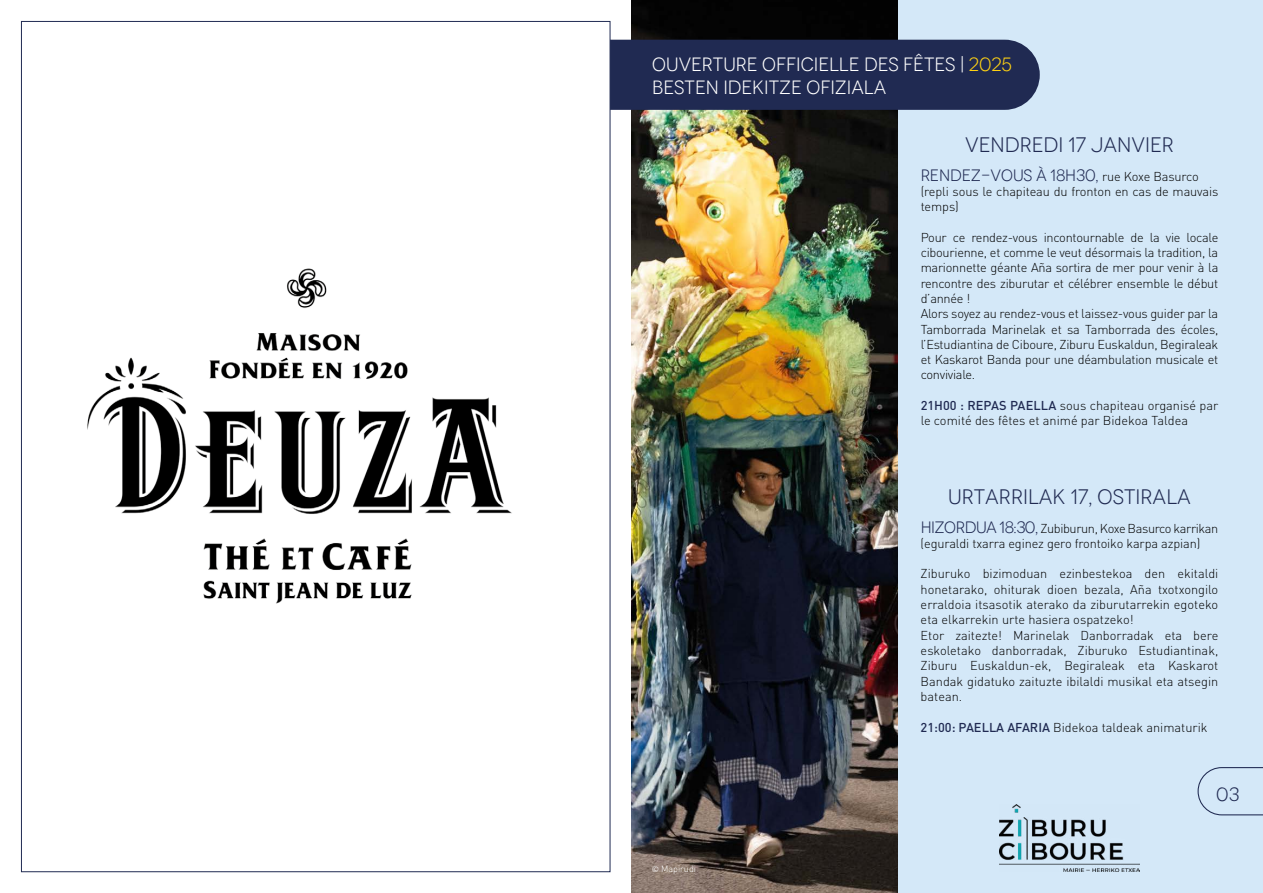
<style>
.page{position:relative;width:1263px;height:893px;background:#fff}
.page>*{position:absolute;margin:0;border:0;box-sizing:border-box;transform-origin:0 0}
.t1{font:21px "Novecento";color:#202a52}
.t2{font:19.2px/23.1px "Novecento";color:#fff}
.t3{font:19.2px "Novecento";color:#202a52}
.t4{font:16.5px "Novecento";letter-spacing:-.01em;color:#202a52}
.t5{font:300 12.75px/15.3px "DINOT";letter-spacing:-.01em;color:#000}
.t6{font:300 9px "DINOT";color:#fff}
.s1{color:#ffd213}
.s2{font-family:"DINOT";font-weight:300;font-size:12.75px;color:#000}
.s3{font-weight:500;color:#202a52}
.s4{font-family:"Novecento";font-weight:400;font-size:16.5px;color:#202a52}
.s5{font-family:"Source Sans Pro";font-weight:400}
</style>
<div class="page">
<div style="left:631px;top:0;width:632px;height:893px;background:#d4e8f8"></div>
<img style="left:631px;top:0;width:266px;height:893px">
<div style="left:383px;top:40px;width:657px;height:70px;background:#202a52;border-radius:35px"></div>
<img style="left:999px;top:805px;width:141px;height:67px">
<div style="left:21px;top:21px;width:589px;height:851px;background:#fff;border:1px solid #202a52"></div>
<svg style="left:1197px;top:767px;width:66px;height:48px"></svg>
<img style="left:87px;top:268px;width:425px;height:336px">
<h2 class="t2" style="left:652px;top:53px;width:361px">OUVERTURE OFFICIELLE DES FÊTES | <span class="s1">2025<br></span>BESTEN IDEKITZE OFIZIALA</h2>
<h1 class="t1" style="left:965px;top:133px;width:210px">VENDREDI 17 JANVIER</h1>
<p class="t4" style="left:921px;top:165px;width:280px">RENDEZ-VOUS À 18H30, <span class="s2">rue Koxe Basurco</span></p>
<p class="t5" style="left:921px;top:183px;width:299px">(repli sous le chapiteau du fronton en cas de mauvais temps)</p>
<p class="t5" style="left:921px;top:229px;width:299px">Pour ce rendez-vous incontournable de la vie locale cibourienne, et comme le veut désormais la tradition, la marionnette géante Aña sortira de mer pour venir à la rencontre des ziburutar et célébrer ensemble le début d’année !<br>Alors soyez au rendez-vous et laissez-vous guider par la Tamborrada Marinelak et sa Tamborrada des écoles, l’Estudiantina de Ciboure, Ziburu Euskaldun, Begiraleak et Kaskarot Banda pour une déambulation musicale et conviviale.</p>
<p class="t5" style="left:921px;top:397px;width:299px"><span class="s3">21H00 : REPAS PAELLA</span> sous chapiteau organisé par le comité des fêtes et animé par Bidekoa Taldea</p>
<h1 class="t1" style="left:948px;top:485px;width:244px">URTARRILAK 17, OSTIRALA</h1>
<p class="t5" style="left:921px;top:520px;width:299px"><span class="s4">HIZORDUA 18:30,</span> Zubiburun, Koxe Basurco karrikan (eguraldi txarra eginez gero frontoiko karpa azpian)</p>
<p class="t5" style="left:921px;top:566px;width:299px">Ziburuko bizimoduan ezinbestekoa den ekitaldi honetarako, ohiturak dioen bezala, Aña txotxongilo erraldoia itsasotik aterako da ziburutarrekin egoteko eta elkarrekin urte hasiera ospatzeko!<br>Etor zaitezte! Marinelak Danborradak eta bere eskoletako danborradak, Ziburuko Estudiantinak, Ziburu Euskaldun-ek, Begiraleak eta Kaskarot Bandak gidatuko zaituzte ibilaldi musikal eta atsegin batean.</p>
<p class="t5" style="left:921px;top:719px;width:288px"><span class="s3">21:00: PAELLA AFARIA</span> Bidekoa taldeak animaturik</p>
<p class="t6" style="left:652px;top:862px;width:45px"><span class="s5">©</span> Mapirudi</p>
<h2 class="t3" style="left:1216px;top:783px;width:25px">03</h2>
</div>
